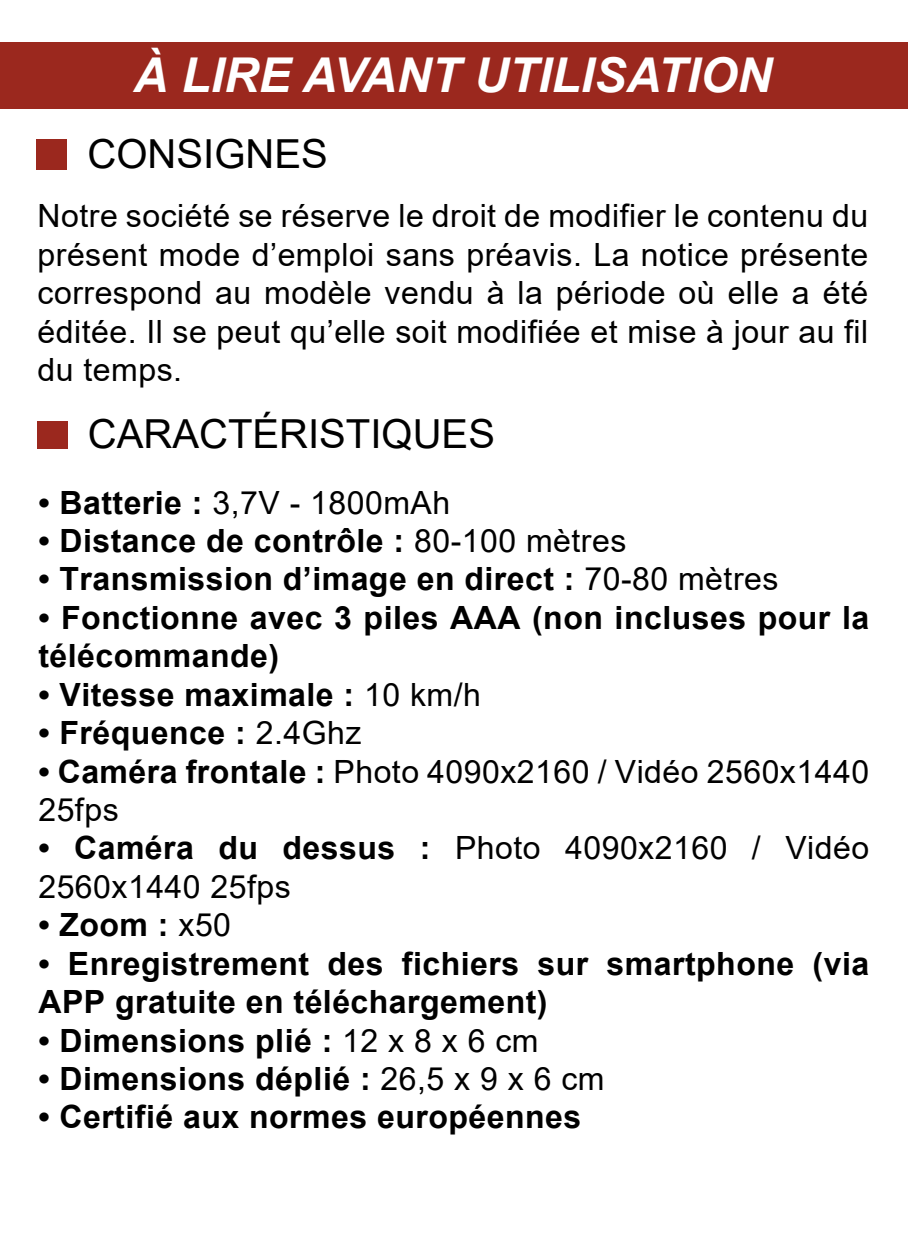
<style>
.page{position:relative;width:908px;height:1248px;background:#fff}
.page>*{position:absolute;margin:0;border:0;box-sizing:border-box;transform-origin:0 0}
.t1{font:italic 700 48px "Arial";color:#fff}
.t2{font:40px "Arial";color:#000}
.t3{font:700 32px/38.4px "Arial";letter-spacing:.015em;color:#000}
.t4{font:32px/38.4px "Arial";letter-spacing:.015em;color:#000}
.s1{font-weight:700}
.s2{font-weight:400}
</style>
<div class="page">
<div style="left:0;top:43px;width:907px;height:66px;background:#9b281e"></div>
<div style="left:36px;top:139px;width:31px;height:30px;background:#9b281e"></div>
<div style="left:37px;top:421px;width:30px;height:28px;background:#9b281e"></div>
<h1 class="t1" style="left:133px;top:43px;width:640px">À LIRE AVANT UTILISATION</h1>
<p class="t2" style="left:87px;top:127px;width:242px">CONSIGNES</p>
<p class="t4" style="left:38px;top:196px;width:831px;text-align:justify">Notre société se réserve le droit de modifier le contenu du présent mode d’emploi sans préavis. La notice présente correspond au modèle vendu à la période où elle a été éditée. Il se peut qu’elle soit modifiée et mise à jour au fil du temps.</p>
<p class="t2" style="left:88px;top:407px;width:408px">CARACTÉRISTIQUES</p>
<p class="t4" style="left:38px;top:483px;width:413px"><span class="s1">• Batterie :</span> 3,7V - 1800mAh</p>
<p class="t3" style="left:38px;top:522px;width:589px">• Distance de contrôle : <span class="s2">80-100 mètres</span></p>
<p class="t3" style="left:38px;top:560px;width:741px">• Transmission d’image en direct : <span class="s2">70-80 mètres</span></p>
<p class="t3" style="left:38px;top:598px;width:832px">• Fonctionne avec 3 piles AAA (non incluses pour la télécommande)</p>
<p class="t3" style="left:38px;top:675px;width:444px">• Vitesse maximale : <span class="s2">10 km/h</span></p>
<p class="t3" style="left:38px;top:714px;width:324px">• Fréquence : <span class="s2">2.4Ghz</span></p>
<p class="t4" style="left:38px;top:751px;width:831px"><span class="s1">• Caméra frontale :</span> Photo 4090x2160 / Vidéo 2560x1440<br>25fps</p>
<p class="t4" style="left:38px;top:828px;width:831px"><span class="s1">• Caméra du dessus :</span> Photo 4090x2160 / Vidéo<br>2560x1440 25fps</p>
<p class="t3" style="left:38px;top:906px;width:194px">• Zoom : <span class="s2">x50</span></p>
<p class="t3" style="left:38px;top:944px;width:831px">• Enregistrement des fichiers sur smartphone (via<br>APP gratuite en téléchargement)</p>
<p class="t3" style="left:38px;top:1021px;width:501px">• Dimensions plié : <span class="s2">12 x 8 x 6 cm</span></p>
<p class="t3" style="left:38px;top:1059px;width:567px">• Dimensions déplié : <span class="s2">26,5 x 9 x 6 cm</span></p>
<p class="t3" style="left:38px;top:1098px;width:544px">• Certifié aux normes européennes</p>
</div>
